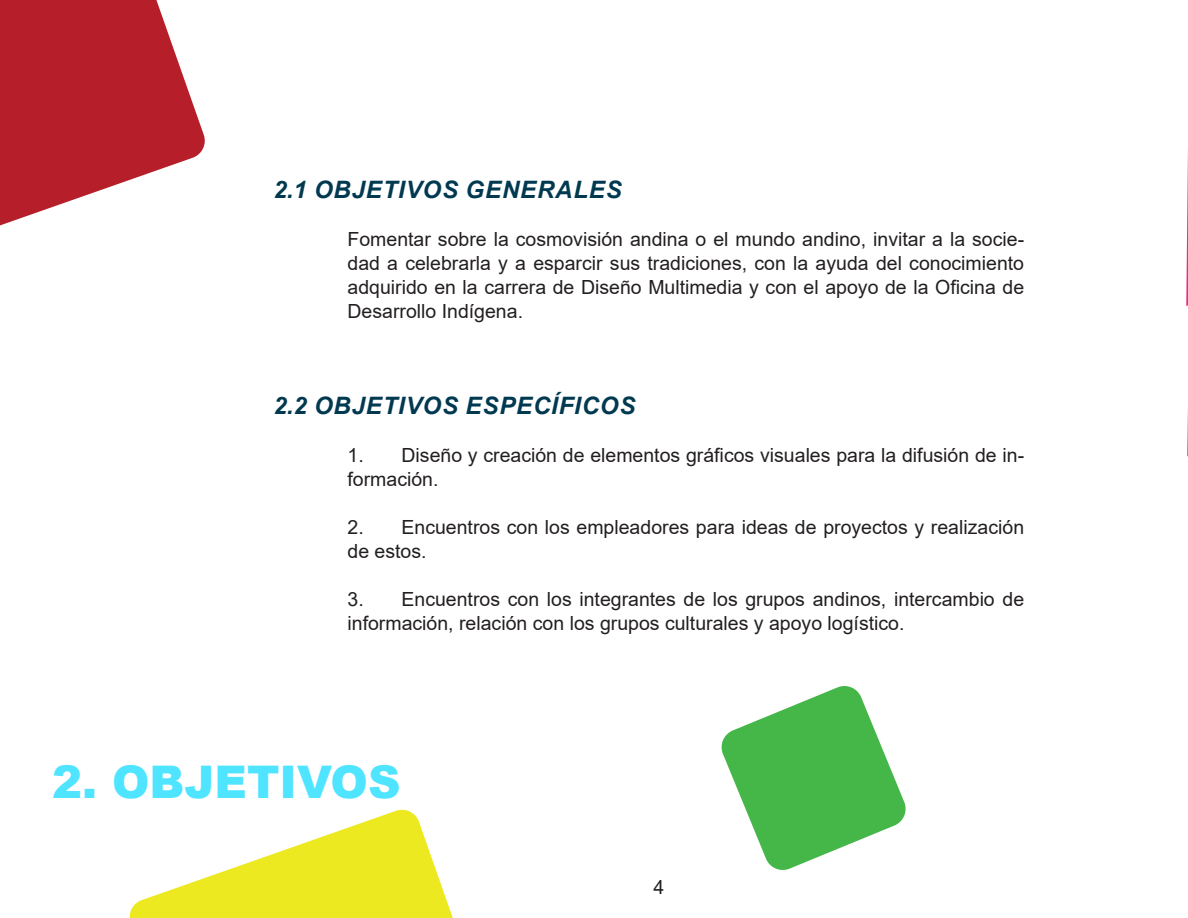
<style>
.page{position:relative;width:1188px;height:918px;background:#fff}
.page>*{position:absolute;margin:0;border:0;box-sizing:border-box;transform-origin:0 0}
.titulos_black{font:900 45px "Arial";color:#4fe4ff}
.Subtitulos{font:italic 700 24px "Arial";letter-spacing:.035em;color:#013950}
.Texto_de_parrafo{font:19.5px/24px "Arial";color:#231f20}
</style>
<div class="page">
<svg style="left:129px;top:809px;width:324px;height:109px"></svg>
<svg style="left:0;top:0;width:205px;height:226px;fill:#b61f2a"></svg>
<svg style="left:721px;top:686px;width:185px;height:184px"></svg>
<svg style="left:1186px;top:151px;width:2px;height:305px"></svg>
<p class="Subtitulos" style="left:274px;top:174px;width:350px">2.1 OBJETIVOS GENERALES</p>
<p class="Texto_de_parrafo" style="left:348px;top:227px;width:678px;text-align:justify">Fomentar sobre la cosmovisión andina o el mundo andino, invitar a la socie&shy;dad a celebrarla y a esparcir sus tradiciones, con la ayuda del conocimiento adquirido en la carrera de Diseño Multimedia y con el apoyo de la Oficina de Desarrollo Indígena.</p>
<p class="Subtitulos" style="left:274px;top:390px;width:363px">2.2 OBJETIVOS ESPECÍFICOS</p>
<p class="Texto_de_parrafo" style="left:348px;top:443px;width:678px">1. Diseño y creación de elementos gráficos visuales para la difusión de in&shy;formación.</p>
<p class="Texto_de_parrafo" style="left:348px;top:515px;width:678px">2. Encuentros con los empleadores para ideas de proyectos y realización de estos.</p>
<p class="Texto_de_parrafo" style="left:348px;top:587px;width:678px">3. Encuentros con los integrantes de los grupos andinos, intercambio de información, relación con los grupos culturales y apoyo logístico.</p>
<p class="titulos_black" style="left:52px;top:749px;width:350px">2. OBJETIVOS</p>
<p class="Texto_de_parrafo" style="left:653px;top:875px;width:12px">4</p>
</div>
